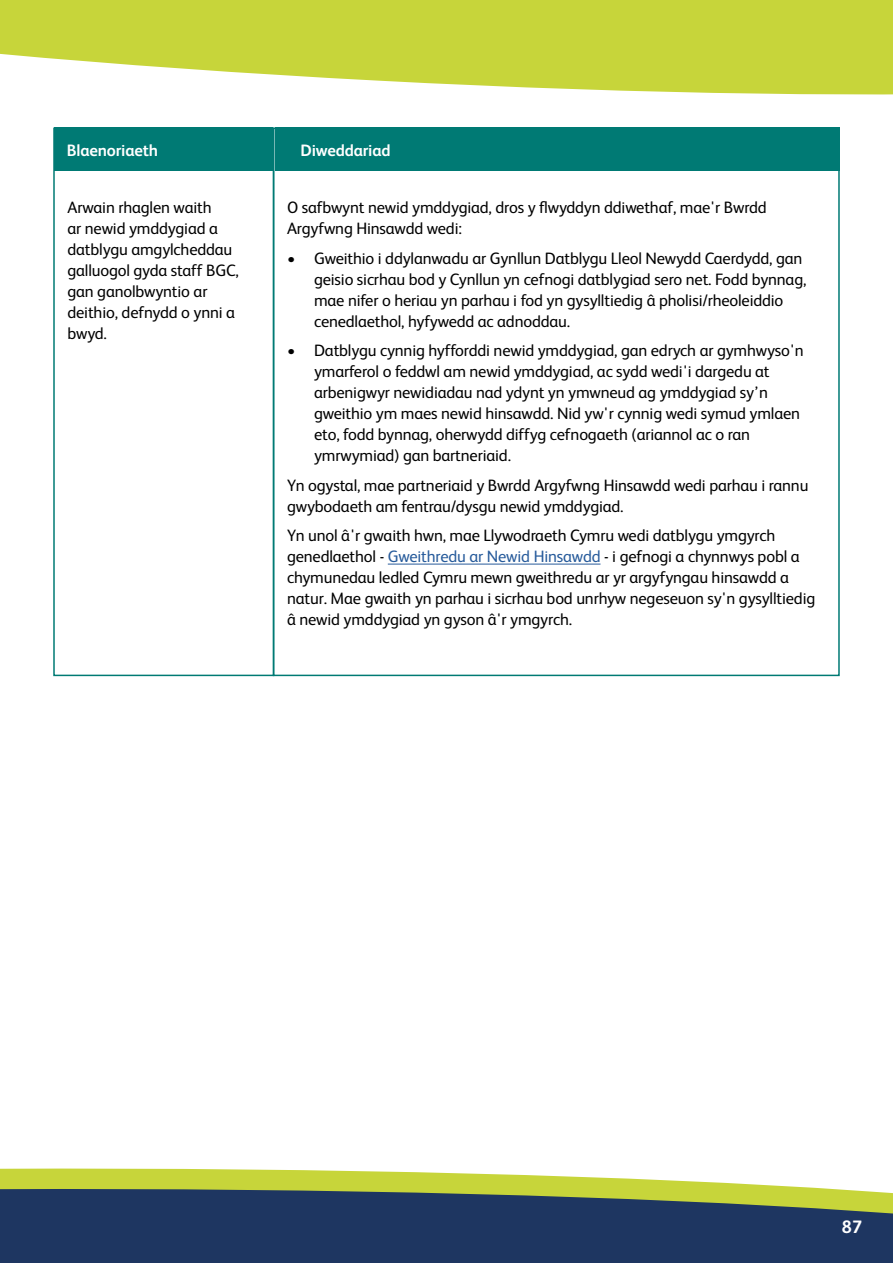
<style>
.page{position:relative;width:893px;height:1263px;background:#fff}
.page>*{position:absolute;margin:0;border:0;box-sizing:border-box;transform-origin:0 0}
.t1{font:700 18px "FS Albert";color:#fff}
.Body{font:16.5px/21px "FS Albert";letter-spacing:-.01em;color:#000}
.Body-2{font:700 16.5px "FS Albert";letter-spacing:-.01em;color:#fff}
.s1{color:#275b9b}
</style>
<div class="page">
<hr style="left:388px;top:564px;width:212px;height:1px;background:#275b9b">
<div style="left:53px;top:128px;width:221px;height:548px;border:2px solid #007a74"></div>
<div style="left:54px;top:128px;width:219px;height:43px;background:#007a74"></div>
<div style="left:275px;top:128px;width:565px;height:43px;background:#007a74"></div>
<svg style="left:0;top:0;width:893px;height:95px;fill:#c7d53a"></svg>
<svg style="left:0;top:1168px;width:781px;height:18px;fill:#c7d53a"></svg>
<svg style="left:0;top:1186px;width:893px;height:77px;fill:#1e3661"></svg>
<p class="Body-2" style="left:67px;top:139px;width:93px">Blaenoriaeth</p>
<p class="Body-2" style="left:301px;top:139px;width:92px">Diweddariad</p>
<p class="Body" style="left:68px;top:196px;width:173px">Arwain rhaglen waith<br>ar newid ymddygiad a datblygu amgylcheddau galluogol gyda staff BGC, gan ganolbwyntio ar deithio, defnydd o ynni a bwyd.</p>
<p class="Body" style="left:287px;top:196px;width:481px">O safbwynt newid ymddygiad, dros y flwyddyn ddiwethaf, mae'r Bwrdd<br>Argyfwng Hinsawdd wedi:</p>
<p class="Body" style="left:314px;top:247px;width:494px;text-indent:-27px">• Gweithio i ddylanwadu ar Gynllun Datblygu Lleol Newydd Caerdydd, gan geisio sicrhau bod y Cynllun yn cefnogi datblygiad sero net. Fodd bynnag, mae nifer o heriau yn parhau i fod yn gysylltiedig â pholisi/rheoleiddio cenedlaethol, hyfywedd ac adnoddau.</p>
<p class="Body" style="left:314px;top:339px;width:491px;text-indent:-27px">• Datblygu cynnig hyfforddi newid ymddygiad, gan edrych ar gymhwyso'n ymarferol o feddwl am newid ymddygiad, ac sydd wedi'i dargedu at arbenigwyr newidiadau nad ydynt yn ymwneud ag ymddygiad sy’n gweithio ym maes newid hinsawdd. Nid yw'r cynnig wedi symud ymlaen eto, fodd bynnag, oherwydd diffyg cefnogaeth (ariannol ac o ran ymrwymiad) gan bartneriaid.</p>
<p class="Body" style="left:287px;top:474px;width:523px">Yn ogystal, mae partneriaid y Bwrdd Argyfwng Hinsawdd wedi parhau i rannu gwybodaeth am fentrau/dysgu newid ymddygiad.</p>
<p class="Body" style="left:287px;top:524px;width:530px">Yn unol â'r gwaith hwn, mae Llywodraeth Cymru wedi datblygu ymgyrch genedlaethol - <span class="s1">Gweithredu ar Newid Hinsawdd</span> - i gefnogi a chynnwys pobl a chymunedau ledled Cymru mewn gweithredu ar yr argyfyngau hinsawdd a natur. Mae gwaith yn parhau i sicrhau bod unrhyw negeseuon sy'n gysylltiedig â newid ymddygiad yn gyson â'r ymgyrch.</p>
<p class="t1" style="left:842px;top:1215px;width:22px">87</p>
</div>
